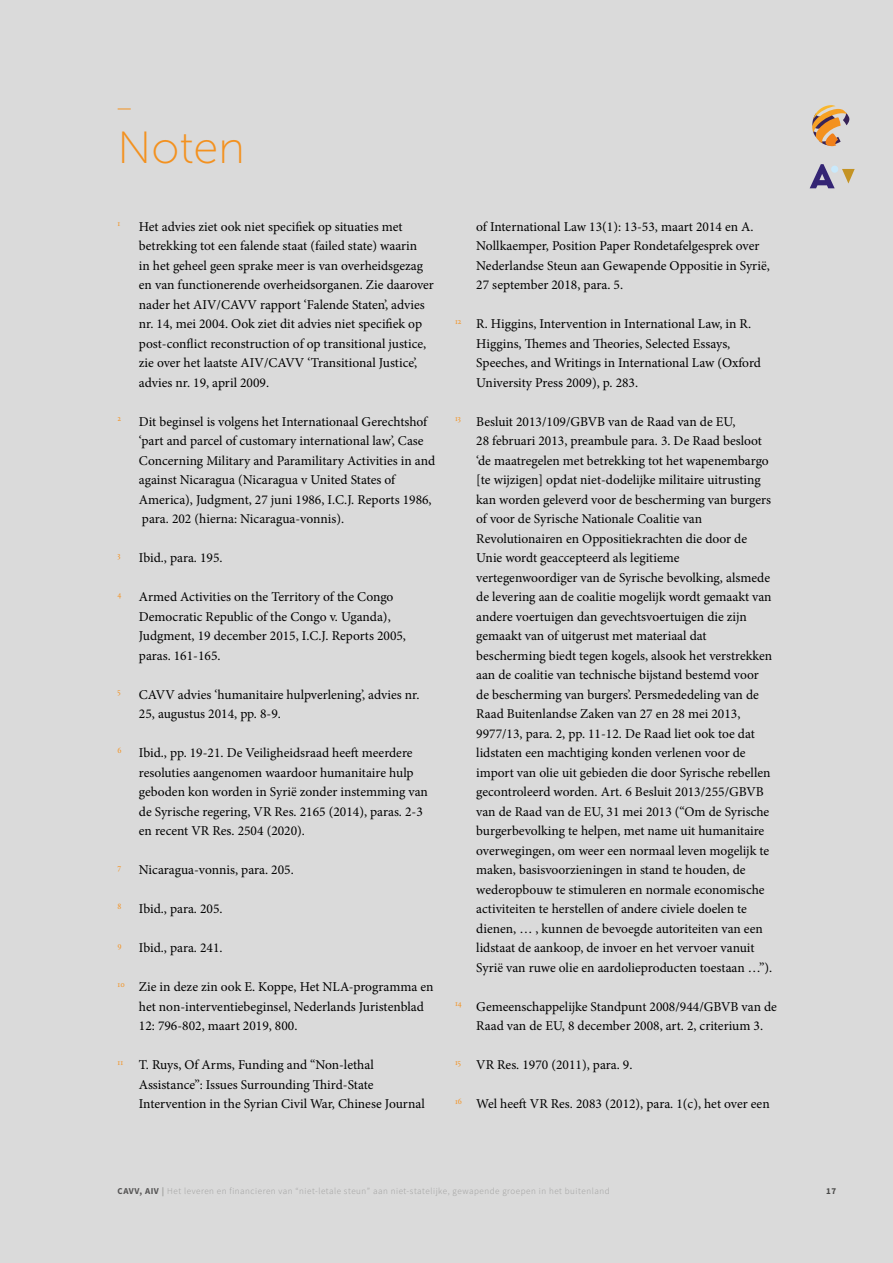
<style>
.page{position:relative;width:893px;height:1263px;background:#dadada}
.page>*{position:absolute;margin:0;border:0;box-sizing:border-box;transform-origin:0 0}
.t1{font:45px "Museo Sans 100";color:#f3911f}
.t2{font:13.5px/19.5px "Minion Pro";color:#000}
.t3{font:300 9px "Source Sans Pro";letter-spacing:.06em;color:#9d9d9c}
.t4{font:700 9px "Source Sans Pro";color:#4a4a49}
.t5{font:7.8px "Calluna";color:#f3911f}
.s1{font-weight:700;color:#555454}
.s2{font-weight:700}
</style>
<div class="page">
<svg style="left:118px;top:109px;width:13px;height:1px"></svg>
<svg style="left:812px;top:105px;width:38px;height:41px"></svg>
<svg style="left:810px;top:164px;width:25px;height:24px"></svg>
<svg style="left:842px;top:169px;width:13px;height:15px"></svg>
<div style="left:831px;top:166px;width:7px;height:7px;background:#c9e9fb;border-radius:50%"></div>
<h1 class="t1" style="left:118px;top:124px;width:129px">Noten</h1>
<p class="t5" style="left:118px;top:219px;width:4px">1</p>
<p class="t2" style="left:139px;top:217px;width:297px">Het advies ziet ook niet specifiek op situaties met betrekking tot een falende staat (failed state) waarin<br>in het geheel geen sprake meer is van overheidsgezag en van functionerende overheidsorganen. Zie daarover nader het AIV/CAVV rapport ‘Falende Staten’, advies nr. 14, mei 2004. Ook ziet dit advies niet specifiek op post-conflict reconstruction of op transitional justice, zie over het laatste AIV/CAVV ‘Transitional Justice’, advies nr. 19, april 2009.</p>
<p class="t5" style="left:118px;top:414px;width:5px">2</p>
<p class="t2" style="left:139px;top:412px;width:298px">Dit beginsel is volgens het Internationaal Gerechtshof ‘part and parcel of customary international law’, Case Concerning Military and Paramilitary Activities in and against Nicaragua (Nicaragua v United States of America), Judgment, 27 juni 1986, I.C.J. Reports 1986, para. 202 (hierna: Nicaragua-vonnis).</p>
<p class="t5" style="left:118px;top:550px;width:5px">3</p>
<p class="t2" style="left:139px;top:548px;width:85px">Ibid., para. 195.</p>
<p class="t5" style="left:118px;top:589px;width:6px">4</p>
<p class="t2" style="left:139px;top:587px;width:269px">Armed Activities on the Territory of the Congo Democratic Republic of the Congo v. Uganda), Judgment, 19 december 2015, I.C.J. Reports 2005, paras. 161-165.</p>
<p class="t5" style="left:118px;top:687px;width:5px">5</p>
<p class="t2" style="left:139px;top:685px;width:282px">CAVV advies ‘humanitaire hulpverlening’, advies nr.<br>25, augustus 2014, pp. 8-9.</p>
<p class="t5" style="left:118px;top:745px;width:6px">6</p>
<p class="t2" style="left:139px;top:743px;width:291px">Ibid., pp. 19-21. De Veiligheidsraad heeft meerdere resoluties aangenomen waardoor humanitaire hulp geboden kon worden in Syrië zonder instemming van de Syrische regering, VR Res. 2165 (2014), paras. 2-3 en recent VR Res. 2504 (2020).</p>
<p class="t5" style="left:118px;top:862px;width:5px">7</p>
<p class="t2" style="left:139px;top:860px;width:156px">Nicaragua-vonnis, para. 205.</p>
<p class="t5" style="left:118px;top:901px;width:5px">8</p>
<p class="t2" style="left:139px;top:899px;width:85px">Ibid., para. 205.</p>
<p class="t5" style="left:118px;top:940px;width:6px">9</p>
<p class="t2" style="left:139px;top:938px;width:85px">Ibid., para. 241.</p>
<p class="t2" style="left:139px;top:977px;width:296px;text-indent:-21px"><sup>10</sup> Zie in deze zin ook E. Koppe, Het NLA-programma en het non-interventiebeginsel, Nederlands Juristenblad<br>12: 796-802, maart 2019, 800.</p>
<p class="t2" style="left:139px;top:1055px;width:287px;text-indent:-21px"><sup>11</sup> T. Ruys, Of Arms, Funding and “Non-lethal<br>Assistance”: Issues Surrounding Third-State<br>Intervention in the Syrian Civil War, Chinese Journal</p>
<p class="t2" style="left:476px;top:217px;width:295px">of International Law 13(1): 13-53, maart 2014 en A.<br>Nollkaemper, Position Paper Rondetafelgesprek over Nederlandse Steun aan Gewapende Oppositie in Syrië, 27 september 2018, para. 5.</p>
<p class="t2" style="left:476px;top:314px;width:286px;text-indent:-21px"><sup>12</sup> R. Higgins, Intervention in International Law, in R.<br>Higgins, Themes and Theories, Selected Essays, Speeches, and Writings in International Law (Oxford University Press 2009), p. 283.</p>
<p class="t2" style="left:476px;top:412px;width:298px;text-indent:-21px"><sup>13</sup> Besluit 2013/109/GBVB van de Raad van de EU,<br>28 februari 2013, preambule para. 3. De Raad besloot ‘de maatregelen met betrekking tot het wapenembargo [te wijzigen] opdat niet-dodelijke militaire uitrusting kan worden geleverd voor de bescherming van burgers of voor de Syrische Nationale Coalitie van Revolutionairen en Oppositiekrachten die door de Unie wordt geaccepteerd als legitieme vertegenwoordiger van de Syrische bevolking, alsmede de levering aan de coalitie mogelijk wordt gemaakt van andere voertuigen dan gevechtsvoertuigen die zijn gemaakt van of uitgerust met materiaal dat bescherming biedt tegen kogels, alsook het verstrekken aan de coalitie van technische bijstand bestemd voor de bescherming van burgers’. Persmededeling van de Raad Buitenlandse Zaken van 27 en 28 mei 2013, 9977/13, para. 2, pp. 11-12. De Raad liet ook toe dat lidstaten een machtiging konden verlenen voor de import van olie uit gebieden die door Syrische rebellen gecontroleerd worden. Art. 6 Besluit 2013/255/GBVB van de Raad van de EU, 31 mei 2013 (“Om de Syrische burgerbevolking te helpen, met name uit humanitaire overwegingen, om weer een normaal leven mogelijk te maken, basisvoorzieningen in stand te houden, de wederopbouw te stimuleren en normale economische activiteiten te herstellen of andere civiele doelen te dienen, … , kunnen de bevoegde autoriteiten van een lidstaat de aankoop, de invoer en het vervoer vanuit Syrië van ruwe olie en aardolieproducten toestaan …”).</p>
<p class="t2" style="left:455px;top:997px;width:323px;text-align:center"><sup>14</sup> Gemeenschappelijke Standpunt 2008/944/GBVB van de<br>Raad van de EU, 8 december 2008, art. 2, criterium 3.</p>
<p class="t2" style="left:455px;top:1055px;width:179px"><sup>15</sup> VR Res. 1970 (2011), para. 9.</p>
<p class="t2" style="left:455px;top:1094px;width:316px"><sup>16</sup> Wel heeft VR Res. 2083 (2012), para. 1(c), het over een</p>
<p class="t3" style="left:118px;top:1186px;width:493px"><span class="s1">CAVV, AIV</span> <span class="s2">|</span> Het leveren en financieren van “niet-letale steun” aan niet-statelijke, gewapende groepen in het buitenland</p>
<p class="t4" style="left:826px;top:1185px;width:11px">17</p>
</div>
